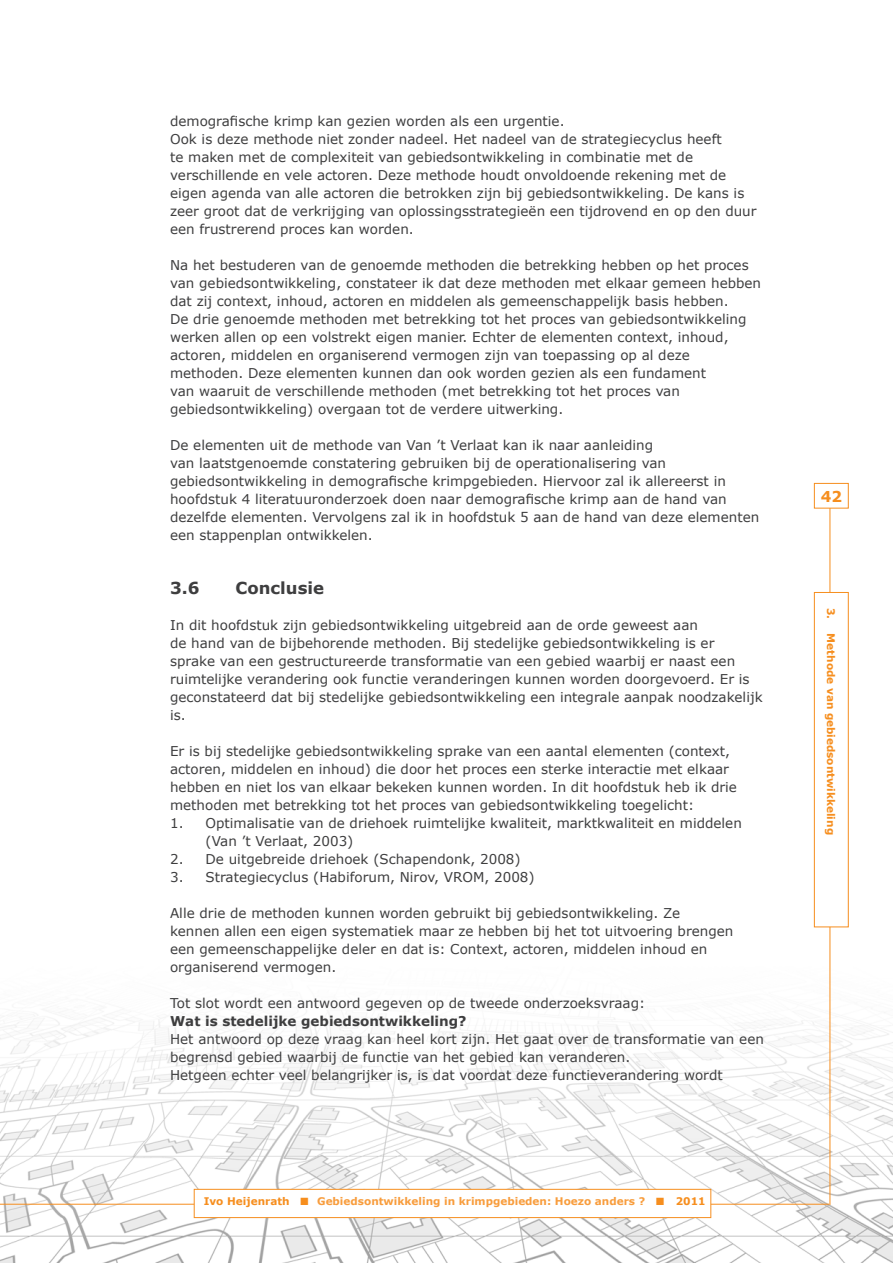
<style>
.page{position:relative;width:893px;height:1263px;background:#fff}
.page>*{position:absolute;margin:0;border:0;box-sizing:border-box;transform-origin:0 0}
._2__tussenkop{font:700 16.5px "Verdana";color:#3e3e3f}
.t1{font:700 15px "Verdana";color:#f68e1e}
._3__plattetekst{font:13.5px/18px "Verdana";color:#3e3e3f}
._2__tussenkop-2{font:13.5px/18px "Verdana";color:#3e3e3f}
.t2{font:700 10.5px "Verdana";color:#f89d3d}
.t3{font:700 10.5px "Verdana";color:#f68e1e}
.s1{font-weight:700}
.s2{color:#f68e1e}
</style>
<div class="page">
<img style="left:0;top:863px;width:893px;height:400px">
<hr style="left:0;top:1204px;width:829px;height:1px;background:#f68e1e">
<hr style="left:830px;top:494px;width:1px;height:711px;background:#f68e1e">
<div style="left:814px;top:483px;width:35px;height:25px;background:#fff;border:1px solid #f68e1e"></div>
<div style="left:814px;top:592px;width:35px;height:335px;background:#fff;border:1px solid #f68e1e"></div>
<div style="left:194px;top:1189px;width:517px;height:29px;background:#fff;border:1px solid #f68e1e"></div>
<p class="_3__plattetekst" style="left:170px;top:112px;width:396px">demografische krimp kan gezien worden als een urgentie.</p>
<p class="_2__tussenkop-2" style="left:170px;top:130px;width:588px">Ook is deze methode niet zonder nadeel. Het nadeel van de strategiecyclus heeft<br>te maken met de complexiteit van gebiedsontwikkeling in combinatie met de verschillende en vele actoren. Deze methode houdt onvoldoende rekening met de eigen agenda van alle actoren die betrokken zijn bij gebiedsontwikkeling. De kans is zeer groot dat de verkrijging van oplossingsstrategieën een tijdrovend en op den duur een frustrerend proces kan worden.</p>
<p class="_2__tussenkop-2" style="left:170px;top:256px;width:593px">Na het bestuderen van de genoemde methoden die betrekking hebben op het proces van gebiedsontwikkeling, constateer ik dat deze methoden met elkaar gemeen hebben dat zij context, inhoud, actoren en middelen als gemeenschappelijk basis hebben.</p>
<p class="_3__plattetekst" style="left:170px;top:310px;width:578px">De drie genoemde methoden met betrekking tot het proces van gebiedsontwikkeling werken allen op een volstrekt eigen manier. Echter de elementen context, inhoud, actoren, middelen en organiserend vermogen zijn van toepassing op al deze methoden. Deze elementen kunnen dan ook worden gezien als een fundament<br>van waaruit de verschillende methoden (met betrekking tot het proces van gebiedsontwikkeling) overgaan tot de verdere uitwerking.</p>
<p class="_3__plattetekst" style="left:170px;top:436px;width:591px">De elementen uit de methode van Van ’t Verlaat kan ik naar aanleiding<br>van laatstgenoemde constatering gebruiken bij de operationalisering van gebiedsontwikkeling in demografische krimpgebieden. Hiervoor zal ik allereerst in hoofdstuk 4 literatuuronderzoek doen naar demografische krimp aan de hand van dezelfde elementen. Vervolgens zal ik in hoofdstuk 5 aan de hand van deze elementen een stappenplan ontwikkelen.</p>
<p class="_2__tussenkop" style="left:170px;top:577px;width:31px">3.6</p>
<p class="_2__tussenkop" style="left:236px;top:577px;width:90px">Conclusie</p>
<p class="_3__plattetekst" style="left:170px;top:616px;width:594px">In dit hoofdstuk zijn gebiedsontwikkeling uitgebreid aan de orde geweest aan<br>de hand van de bijbehorende methoden. Bij stedelijke gebiedsontwikkeling is er sprake van een gestructureerde transformatie van een gebied waarbij er naast een ruimtelijke verandering ook functie veranderingen kunnen worden doorgevoerd. Er is geconstateerd dat bij stedelijke gebiedsontwikkeling een integrale aanpak noodzakelijk is.</p>
<p class="_3__plattetekst" style="left:170px;top:742px;width:568px">Er is bij stedelijke gebiedsontwikkeling sprake van een aantal elementen (context, actoren, middelen en inhoud) die door het proces een sterke interactie met elkaar hebben en niet los van elkaar bekeken kunnen worden. In dit hoofdstuk heb ik drie methoden met betrekking tot het proces van gebiedsontwikkeling toegelicht:</p>
<p class="_3__plattetekst" style="left:206px;top:814px;width:538px;text-indent:-35px">1. Optimalisatie van de driehoek ruimtelijke kwaliteit, marktkwaliteit en middelen (Van ’t Verlaat, 2003)</p>
<p class="_3__plattetekst" style="left:170px;top:850px;width:352px">2. De uitgebreide driehoek (Schapendonk, 2008)</p>
<p class="_3__plattetekst" style="left:170px;top:868px;width:366px">3. Strategiecyclus (Habiforum, Nirov, VROM, 2008)</p>
<p class="_3__plattetekst" style="left:170px;top:904px;width:565px">Alle drie de methoden kunnen worden gebruikt bij gebiedsontwikkeling. Ze<br>kennen allen een eigen systematiek maar ze hebben bij het tot uitvoering brengen een gemeenschappelijke deler en dat is: Context, actoren, middelen inhoud en organiserend vermogen.</p>
<p class="_3__plattetekst" style="left:170px;top:994px;width:477px">Tot slot wordt een antwoord gegeven op de tweede onderzoeksvraag:<br><span class="s1">Wat is stedelijke gebiedsontwikkeling?</span></p>
<p class="_3__plattetekst" style="left:170px;top:1030px;width:595px">Het antwoord op deze vraag kan heel kort zijn. Het gaat over de transformatie van een begrensd gebied waarbij de functie van het gebied kan veranderen.</p>
<p class="_3__plattetekst" style="left:170px;top:1066px;width:554px">Hetgeen echter veel belangrijker is, is dat voordat deze functieverandering wordt</p>
<p class="t2" style="left:204px;top:1195px;width:503px"><span class="s2">Ivo Heijenrath</span> <span class="s2">■</span> Gebiedsontwikkeling in krimpgebieden: Hoezo anders ? <span class="s2">■ 2011</span></p>
<p class="t1" style="left:821px;top:486px;width:23px">42</p>
<p class="t3" style="left:838px;top:608px;width:228px;rotate:90deg">3. Methode van gebiedsontwikkeling</p>
</div>
